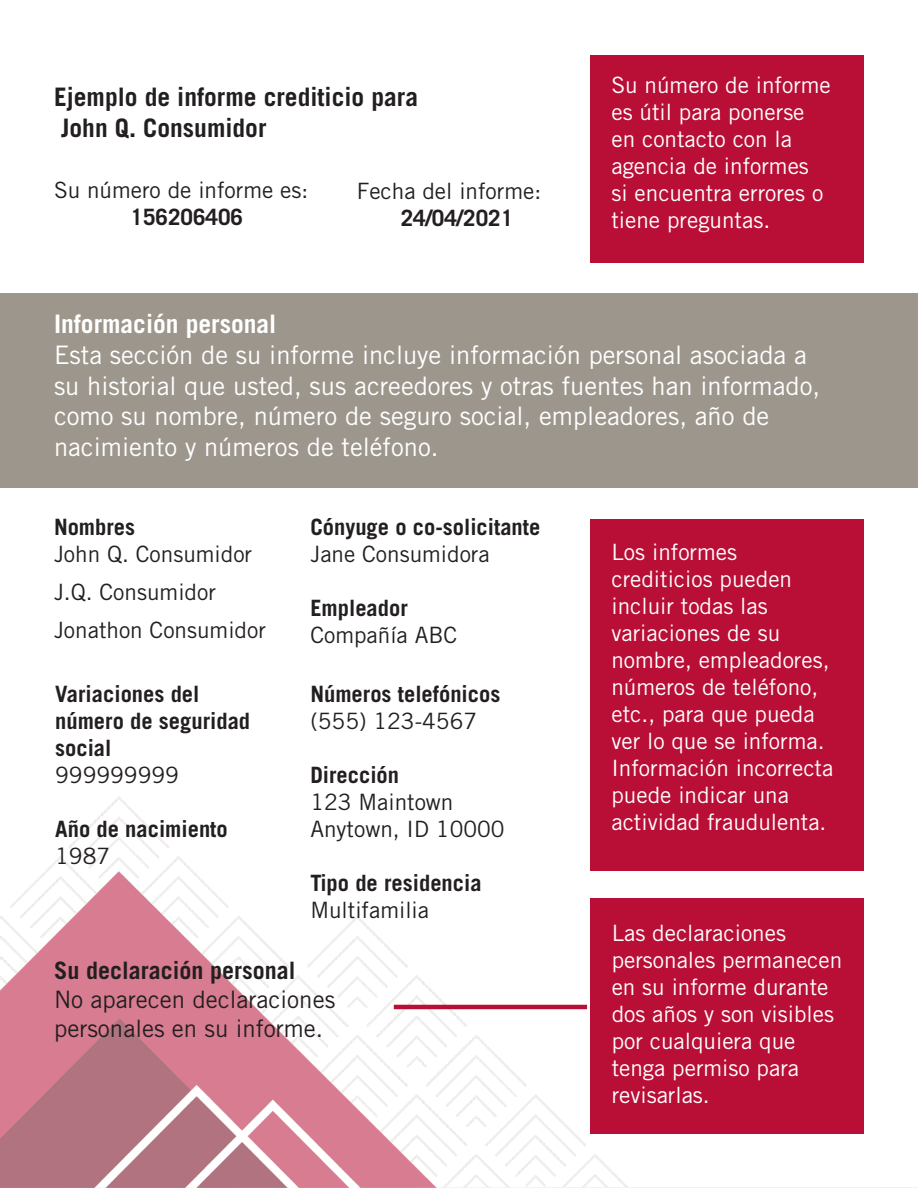
<style>
.page{position:relative;width:918px;height:1188px;background:#fff}
.page>*{position:absolute;margin:0;border:0;box-sizing:border-box;transform-origin:0 0}
.t1{font:25.5px/30.6px "Trade Gothic LT Std";color:#fff}
.t2{font:700 25.5px "Trade Gothic LT Std";color:#231f20}
.t3{font:700 25.5px "Trade Gothic LT Std";color:#fff}
.t4{font:24px/28.8px "Trade Gothic LT Std";color:#231f20}
.t5{font:700 24px "Trade Gothic LT Std";color:#231f20}
.t6{font:22.5px/27px "Trade Gothic LT Std";color:#fff}
.t7{font:22.5px "Trade Gothic LT Std";color:#231f20}
.t8{font:700 22.5px/27px "Trade Gothic LT Std";color:#231f20}
</style>
<div class="page">
<img style="left:0;top:797px;width:918px;height:391px">
<div style="left:590px;top:55px;width:274px;height:207px;background:#b90f36"></div>
<div style="left:0;top:294px;width:918px;height:194px;background:#9d968d"></div>
<div style="left:590px;top:899px;width:274px;height:235px;background:#b90f36"></div>
<div style="left:590px;top:519px;width:274px;height:351px;background:#b90f36"></div>
<hr style="left:394px;top:1005px;width:193px;height:4px;background:#b90f36">
<hr style="left:917px;top:54px;width:1px;height:184px;background:#9d968d">
<p class="t2" style="left:54px;top:82px;width:366px">Ejemplo de informe crediticio para</p>
<p class="t2" style="left:61px;top:112px;width:207px">John Q. Consumidor</p>
<p class="t7" style="left:54px;top:177px;width:256px">Su número de informe es:</p>
<p class="t8" style="left:131px;top:203px;width:114px">156206406</p>
<p class="t7" style="left:357px;top:177px;width:186px">Fecha del informe:</p>
<p class="t8" style="left:401px;top:204px;width:114px">24/04/2021</p>
<p class="t6" style="left:611px;top:71px;width:221px">Su número de informe es útil para ponerse en contacto con la agencia de informes<br>si encuentra errores o tiene preguntas.</p>
<p class="t3" style="left:54px;top:309px;width:224px">Información personal</p>
<p class="t1" style="left:54px;top:339px;width:768px">Esta sección de su informe incluye información personal asociada a su historial que usted, sus acreedores y otras fuentes han informado, como su nombre, número de seguro social, empleadores, año de nacimiento y números de teléfono.</p>
<p class="t8" style="left:54px;top:514px;width:83px">Nombres</p>
<p class="t7" style="left:54px;top:541px;width:200px">John Q. Consumidor</p>
<p class="t7" style="left:54px;top:579px;width:163px">J.Q. Consumidor</p>
<p class="t7" style="left:54px;top:616px;width:213px">Jonathon Consumidor</p>
<p class="t8" style="left:55px;top:680px;width:146px">Variaciones del</p>
<p class="t8" style="left:55px;top:707px;width:196px">número de seguridad social</p>
<p class="t7" style="left:55px;top:761px;width:125px">999999999</p>
<p class="t8" style="left:55px;top:815px;width:174px">Año de nacimiento</p>
<p class="t7" style="left:55px;top:842px;width:56px">1987</p>
<p class="t8" style="left:310px;top:514px;width:232px">Cónyuge o co-solicitante</p>
<p class="t7" style="left:310px;top:541px;width:181px">Jane Consumidora</p>
<p class="t8" style="left:310px;top:595px;width:99px">Empleador</p>
<p class="t7" style="left:310px;top:622px;width:148px">Compañía ABC</p>
<p class="t8" style="left:310px;top:680px;width:191px">Números telefónicos</p>
<p class="t7" style="left:310px;top:707px;width:168px">(555) 123-4567</p>
<p class="t8" style="left:310px;top:761px;width:90px">Dirección</p>
<p class="t7" style="left:310px;top:788px;width:145px">123 Maintown</p>
<p class="t7" style="left:310px;top:815px;width:196px">Anytown, ID 10000</p>
<p class="t8" style="left:310px;top:869px;width:173px">Tipo de residencia</p>
<p class="t7" style="left:310px;top:896px;width:120px">Multifamilia</p>
<p class="t5" style="left:54px;top:956px;width:243px">Su declaración personal</p>
<p class="t4" style="left:54px;top:985px;width:283px">No aparecen declaraciones personales en su informe.</p>
<p class="t6" style="left:611px;top:538px;width:223px">Los informes crediticios pueden incluir todas las variaciones de su nombre, empleadores, números de teléfono, etc., para que pueda ver lo que se informa.<br>Información incorrecta puede indicar una actividad fraudulenta.</p>
<p class="t6" style="left:612px;top:919px;width:232px">Las declaraciones personales permanecen en su informe durante dos años y son visibles por cualquiera que tenga permiso para revisarlas.</p>
</div>
